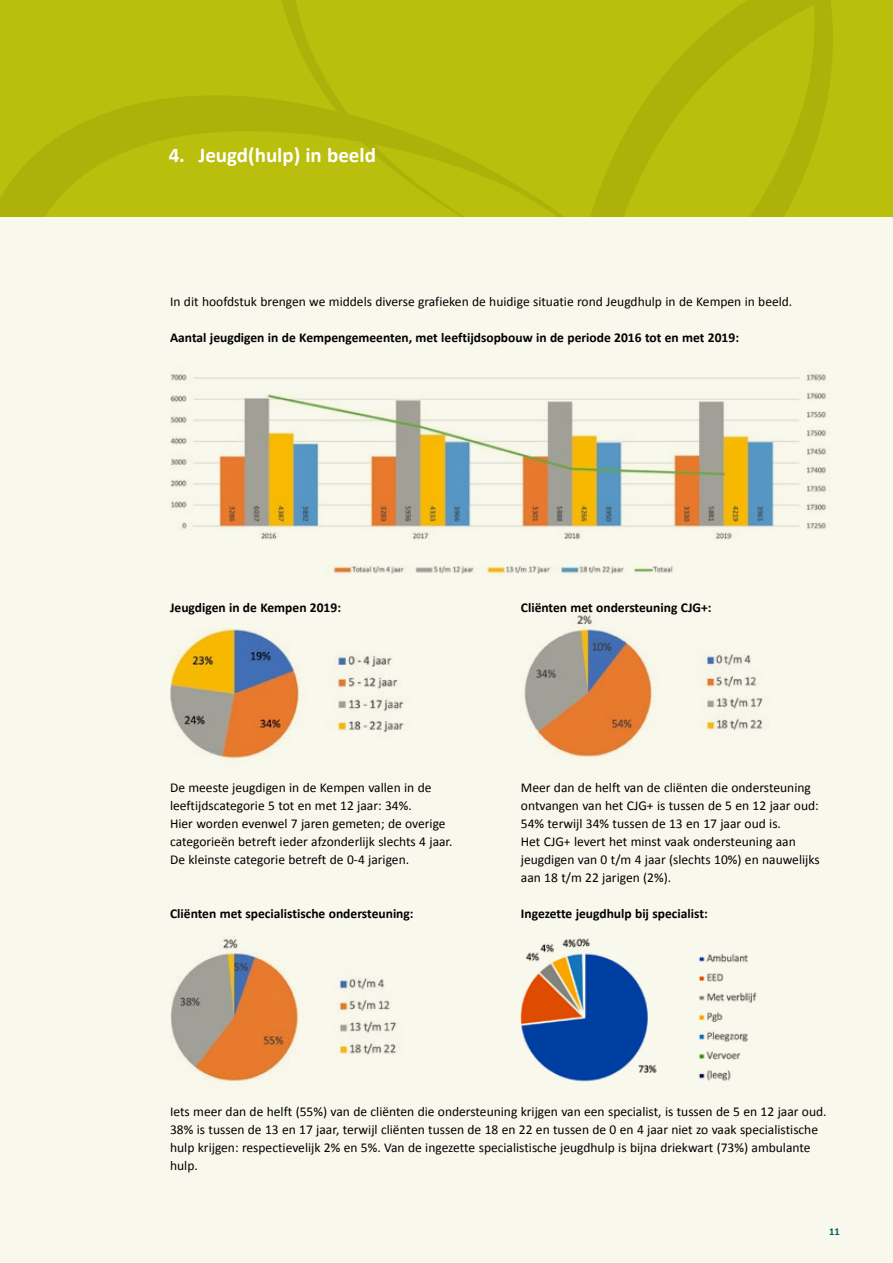
<style>
.page{position:relative;width:893px;height:1263px;background:#fff}
.page>*{position:absolute;margin:0;border:0;box-sizing:border-box;transform-origin:0 0}
.t1{font:700 21px "Calibri";color:#fff}
.t2{font:13.5px/18px "Calibri";color:#000}
.t3{font:700 13.5px "Calibri";color:#000}
.t4{font:700 10.5px "Calibri";color:#005b60}
</style>
<div class="page">
<div style="left:0;top:216px;width:893px;height:1047px;background:#f9f8ec"></div>
<svg style="left:0;top:0;width:893px;height:216px;background:#b7bb0b"></svg>
<img style="left:170px;top:374px;width:656px;height:201px">
<img style="left:170px;top:628px;width:234px;height:132px">
<img style="left:170px;top:939px;width:227px;height:143px">
<img style="left:524px;top:615px;width:239px;height:143px">
<img style="left:521px;top:938px;width:236px;height:144px">
<h1 class="t1" style="left:169px;top:142px;width:209px">4. Jeugd(hulp) in beeld</h1>
<p class="t2" style="left:170px;top:293px;width:624px">In dit hoofdstuk brengen we middels diverse grafieken de huidige situatie rond Jeugdhulp in de Kempen in beeld.</p>
<p class="t3" style="left:170px;top:329px;width:570px">Aantal jeugdigen in de Kempengemeenten, met leeftijdsopbouw in de periode 2016 tot en met 2019:</p>
<p class="t3" style="left:170px;top:599px;width:172px">Jeugdigen in de Kempen 2019:</p>
<p class="t2" style="left:170px;top:779px;width:284px">De meeste jeugdigen in de Kempen vallen in de leeftijdscategorie 5 tot en met 12 jaar: 34%.<br>Hier worden evenwel 7 jaren gemeten; de overige categorieën betreft ieder afzonderlijk slechts 4 jaar.<br>De kleinste categorie betreft de 0-4 jarigen.</p>
<p class="t3" style="left:521px;top:599px;width:192px">Cliënten met ondersteuning CJG+:</p>
<p class="t2" style="left:521px;top:779px;width:300px">Meer dan de helft van de cliënten die ondersteuning ontvangen van het CJG+ is tussen de 5 en 12 jaar oud:<br>54% terwijl 34% tussen de 13 en 17 jaar oud is.<br>Het CJG+ levert het minst vaak ondersteuning aan jeugdigen van 0 t/m 4 jaar (slechts 10%) en nauwelijks aan 18 t/m 22 jarigen (2%).</p>
<p class="t3" style="left:170px;top:905px;width:245px">Cliënten met specialistische ondersteuning:</p>
<p class="t3" style="left:521px;top:905px;width:188px">Ingezette jeugdhulp bij specialist:</p>
<p class="t2" style="left:170px;top:1103px;width:658px">Iets meer dan de helft (55%) van de cliënten die ondersteuning krijgen van een specialist, is tussen de 5 en 12 jaar oud.<br>38% is tussen de 13 en 17 jaar, terwijl cliënten tussen de 18 en 22 en tussen de 0 en 4 jaar niet zo vaak specialistische hulp krijgen: respectievelijk 2% en 5%. Van de ingezette specialistische jeugdhulp is bijna driekwart (73%) ambulante hulp.</p>
<p class="t4" style="left:829px;top:1225px;width:12px">11</p>
</div>
